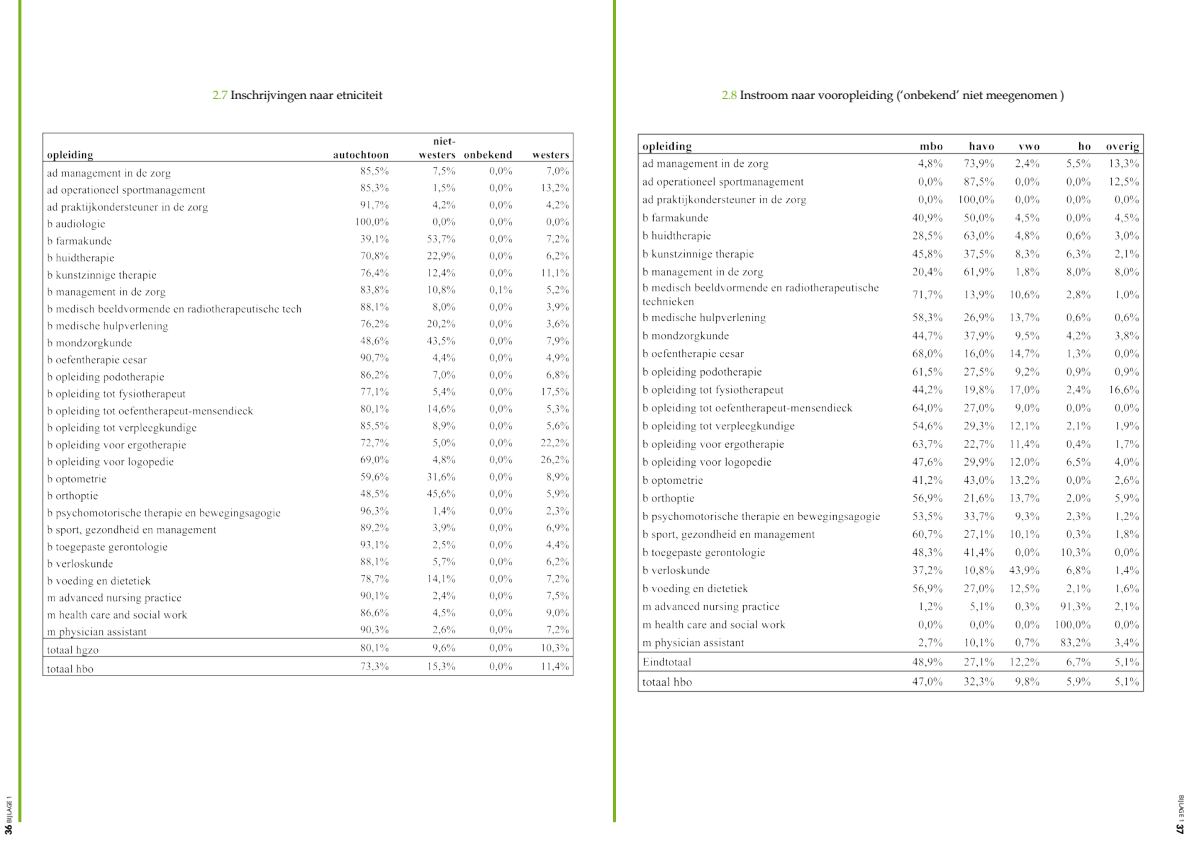
<style>
.page{position:relative;width:1191px;height:842px;background:#fff}
.page>*{position:absolute;margin:0;border:0;box-sizing:border-box;transform-origin:0 0}
.t1{font:12px "Book Antiqua";color:#000}
.t2{font:900 9px "Lato";color:#000}
.t3{font:6px "Open Sans";color:#000}
.s1{color:#7ab51d}
.s2{font-family:"Lato";font-weight:900;font-size:9px}
</style>
<div class="page">
<hr style="left:18px;top:0;width:3px;height:822px;background:#7ab51d">
<img style="left:42px;top:132px;width:532px;height:544px">
<hr style="left:613px;top:0;width:3px;height:822px;background:#7ab51d">
<img style="left:637px;top:133px;width:508px;height:559px">
<p class="t1" style="left:213px;top:87px;width:171px"><span class="s1">2.7</span> Inschrijvingen naar etniciteit</p>
<p class="t1" style="left:722px;top:87px;width:344px"><span class="s1">2.8</span> Instroom naar vooropleiding (‘onbekend’ niet meegenomen )</p>
<p class="t3" style="left:5px;top:835px;width:40px;rotate:-90deg"><span class="s2">36</span> BIJLAGE 1</p>
<p class="t3" style="left:1185px;top:795px;width:28px;rotate:90deg">BIJLAGE 1</p>
<p class="t2" style="left:1185px;top:824px;width:12px;rotate:90deg">37</p>
</div>
